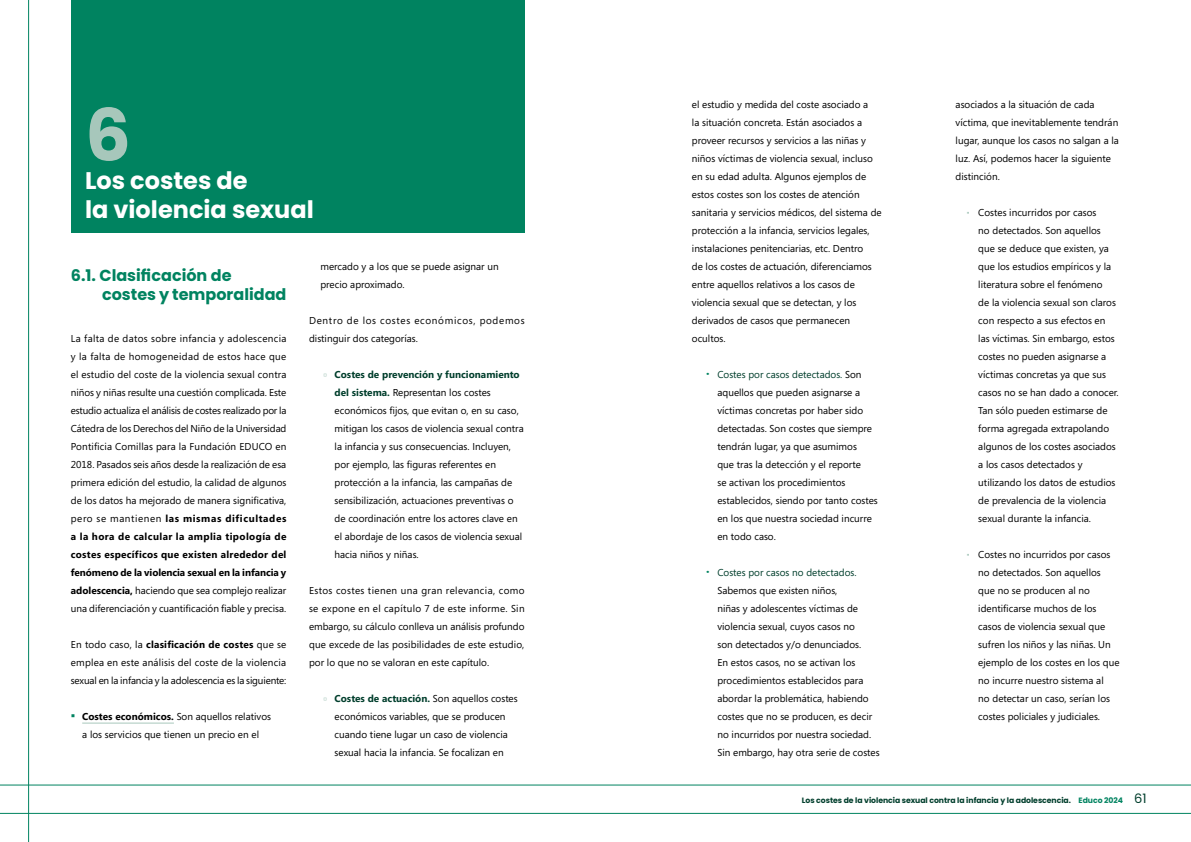
<style>
.page{position:relative;width:1191px;height:842px;background:#fff}
.page>*{position:absolute;margin:0;border:0;box-sizing:border-box;transform-origin:0 0}
.t1{font:700 72px "Poppins";color:#a7c7bb}
.t2{font:700 24px/28.8px "Poppins";color:#fff}
.t3{font:700 16px/19px "Poppins";color:#008360}
.t4{font:10px/18px "Segoe";color:#000}
.t5{font:10px/18px "Segoe";letter-spacing:.065em;color:#000}
.t6{font:700 7.7px "Poppins";letter-spacing:-.005em;color:#003e2c}
.s1{font-weight:700}
.s2{font-weight:700;font-size:13px;color:#008360}
.s3{font-weight:700;font-size:12px;color:#a7c7bb}
.s4{font-weight:700;color:#003e2c}
.s5{color:#003e2c}
.s6{font-family:"Poppins";font-weight:700;color:#a7c7bb}
.s7{color:#008360}
.s8{font-weight:400;font-size:13px}
</style>
<div class="page">
<hr style="left:28px;top:0;width:1px;height:842px;background:#008360">
<hr style="left:0;top:813px;width:1191px;height:1px;background:#008360">
<hr style="left:0;top:785px;width:1191px;height:1px;background:#008360">
<hr style="left:82px;top:723px;width:92px;height:1px;background:#a7c7bb">
<div style="left:71px;top:0;width:453px;height:232px;background:#008360"></div>
<h1 class="t1" style="left:85px;top:94px;width:47px">6</h1>
<h2 class="t2" style="left:85px;top:167px;width:230px">Los costes de<br>la violencia sexual</h2>
<h3 class="t3" style="left:102px;top:266px;width:186px;text-indent:-31px">6.1. Clasificación de costes y temporalidad</h3>
<p class="t4" style="left:71px;top:329px;width:217px;text-align:justify">La falta de datos sobre infancia y adolescencia y la falta de homogeneidad de estos hace que el estudio del coste de la violencia sexual contra niños y niñas resulte una cuestión complicada. Este estudio actualiza el análisis de costes realizado por la Cátedra de los Derechos del Niño de la Universidad Pontificia Comillas para la Fundación EDUCO en 2018. Pasados seis años desde la realización de esa primera edición del estudio, la calidad de algunos de los datos ha mejorado de manera significativa, pero se mantienen <span class="s1">las mismas dificultades a la hora de calcular la amplia tipología de costes específicos que existen alrededor del fenómeno de la violencia sexual en la infancia y adolescencia,</span> haciendo que sea complejo realizar una diferenciación y cuantificación fiable y precisa.</p>
<p class="t4" style="left:71px;top:635px;width:217px;text-align:justify">En todo caso, la <span class="s1">clasificación de costes</span> que se emplea en este análisis del coste de la violencia sexual en la infancia y la adolescencia es la siguiente:</p>
<p class="t4" style="left:71px;top:707px;width:202px;text-align:center"><span class="s2">▪</span> <span class="s1">Costes económicos.</span> Son aquellos relativos a los servicios que tienen un precio en el</p>
<p class="t4" style="left:320px;top:257px;width:180px">mercado y a los que se puede asignar un precio aproximado.</p>
<p class="t5" style="left:309px;top:311px;width:217px">Dentro de los costes económicos, podemos distinguir dos categorías.</p>
<p class="t4" style="left:334px;top:365px;width:191px;text-indent:-11px"><span class="s3">▫</span> <span class="s4">Costes de prevención y funcionamiento del sistema.</span> Representan los costes económicos fijos, que evitan o, en su caso, mitigan los casos de violencia sexual contra la infancia y sus consecuencias. Incluyen, por ejemplo, las figuras referentes en protección a la infancia, las campañas de sensibilización, actuaciones preventivas o de coordinación entre los actores clave en el abordaje de los casos de violencia sexual hacia niños y niñas.</p>
<p class="t4" style="left:309px;top:581px;width:217px;text-align:justify">Estos costes tienen una gran relevancia, como se expone en el capítulo 7 de este informe. Sin embargo, su cálculo conlleva un análisis profundo que excede de las posibilidades de este estudio, por lo que no se valoran en este capítulo.</p>
<p class="t4" style="left:323px;top:689px;width:196px;text-align:center"><span class="s3">▫</span> <span class="s4">Costes de actuación.</span> Son aquellos costes económicos variables, que se producen cuando tiene lugar un caso de violencia sexual hacia la infancia. Se focalizan en</p>
<p class="t4" style="left:692px;top:95px;width:191px">el estudio y medida del coste asociado a<br>la situación concreta. Están asociados a proveer recursos y servicios a las niñas y niños víctimas de violencia sexual, incluso en su edad adulta. Algunos ejemplos de estos costes son los costes de atención sanitaria y servicios médicos, del sistema de protección a la infancia, servicios legales, instalaciones penitenciarias, etc. Dentro<br>de los costes de actuación, diferenciamos entre aquellos relativos a los casos de violencia sexual que se detectan, y los derivados de casos que permanecen ocultos.</p>
<p class="t4" style="left:717px;top:365px;width:162px;text-indent:-11px"><span class="s2">·</span> <span class="s5">Costes por casos detectados.</span> Son aquellos que pueden asignarse a víctimas concretas por haber sido detectadas. Son costes que siempre tendrán lugar, ya que asumimos<br>que tras la detección y el reporte<br>se activan los procedimientos establecidos, siendo por tanto costes en los que nuestra sociedad incurre en todo caso.</p>
<p class="t4" style="left:717px;top:563px;width:164px;text-indent:-11px"><span class="s2">·</span> <span class="s5">Costes por casos no detectados.<br></span>Sabemos que existen niños,<br>niñas y adolescentes víctimas de violencia sexual, cuyos casos no<br>son detectados y/o denunciados.<br>En estos casos, no se activan los procedimientos establecidos para abordar la problemática, habiendo costes que no se producen, es decir no incurridos por nuestra sociedad.<br>Sin embargo, hay otra serie de costes</p>
<p class="t4" style="left:955px;top:95px;width:165px">asociados a la situación de cada víctima, que inevitablemente tendrán lugar, aunque los casos no salgan a la luz. Así, podemos hacer la siguiente distinción.</p>
<p class="t4" style="left:978px;top:203px;width:142px;text-indent:-11px"><span class="s6">Ќ</span> Costes incurridos por casos<br>no detectados. Son aquellos que se deduce que existen, ya que los estudios empíricos y la literatura sobre el fenómeno<br>de la violencia sexual son claros con respecto a sus efectos en las víctimas. Sin embargo, estos costes no pueden asignarse a víctimas concretas ya que sus casos no se han dado a conocer.<br>Tan sólo pueden estimarse de forma agregada extrapolando algunos de los costes asociados a los casos detectados y utilizando los datos de estudios de prevalencia de la violencia sexual durante la infancia.</p>
<p class="t4" style="left:978px;top:545px;width:143px;text-indent:-11px"><span class="s6">Ќ</span> Costes no incurridos por casos no detectados. Son aquellos que no se producen al no identificarse muchos de los casos de violencia sexual que sufren los niños y las niñas. Un ejemplo de los costes en los que no incurre nuestro sistema al<br>no detectar un caso, serían los costes policiales y judiciales.</p>
<p class="t6" style="left:802px;top:795px;width:346px">Los costes de la violencia sexual contra la infancia y la adolescencia. <span class="s7">Educo 2024</span> <span class="s8">61</span></p>
</div>
